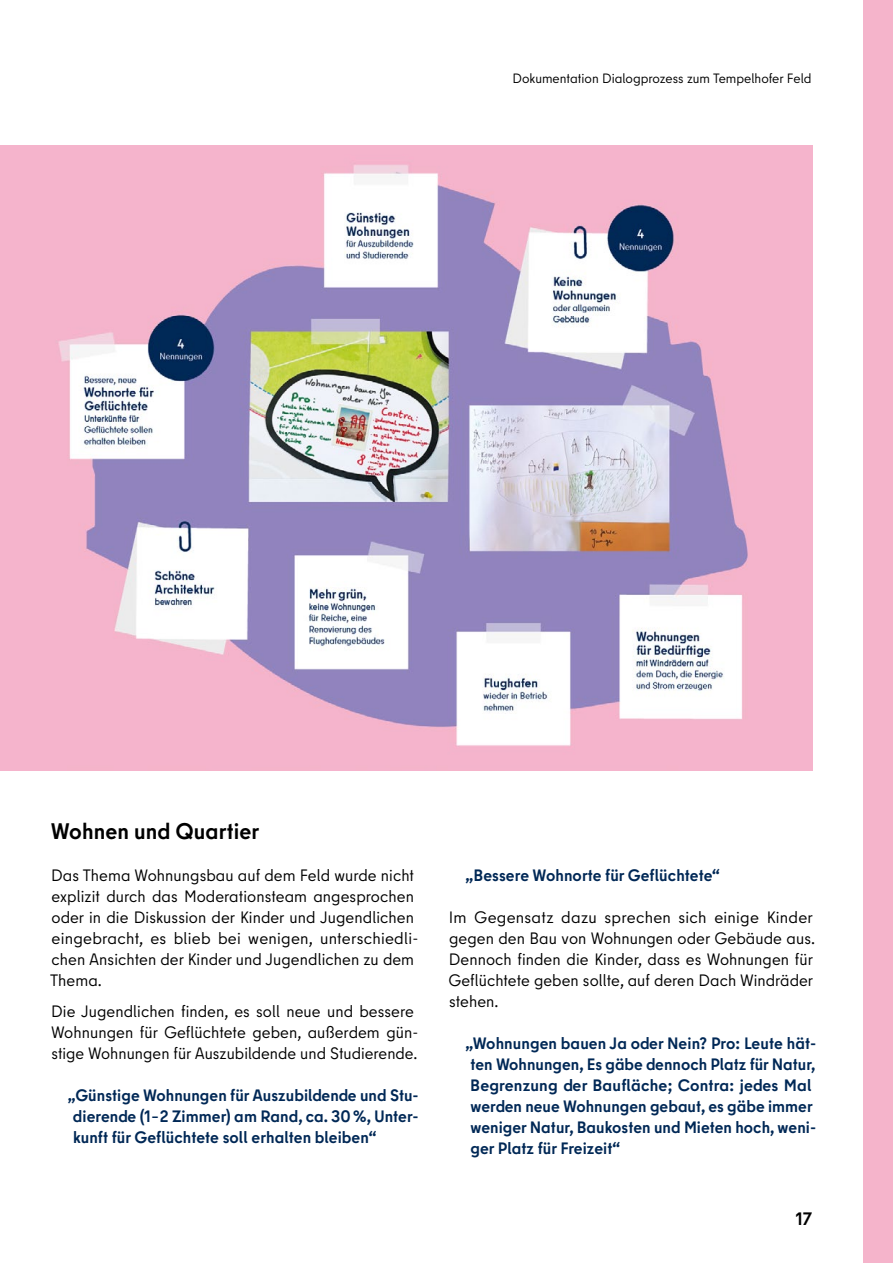
<style>
.page{position:relative;width:893px;height:1263px;background:#fff}
.page>*{position:absolute;margin:0;border:0;box-sizing:border-box;transform-origin:0 0}
.H3_Subheadline_Fließtext{font:700 22.5px "Berlin Type";letter-spacing:.005em;color:#000}
.t1{font:700 18px "Berlin Type";color:#000}
.P_Fließtext{font:16.5px/21px "Berlin Type";letter-spacing:.005em;color:#000}
.P_Zitat{font:700 16.5px/21px "Berlin Type";letter-spacing:.005em;color:#002856}
.t2{font:13.5px "Berlin Type";color:#000}
</style>
<div class="page">
<div style="left:863px;top:0;width:30px;height:1263px;background:#f5b4cb"></div>
<img style="left:0;top:146px;width:812px;height:625px">
<p class="t2" style="left:512px;top:69px;width:301px">Dokumentation Dialogprozess zum Tempelhofer Feld</p>
<h3 class="H3_Subheadline_Fließtext" style="left:51px;top:816px;width:210px">Wohnen und Quartier</h3>
<p class="P_Fließtext" style="left:50px;top:864px;width:370px">Das Thema Wohnungsbau auf dem Feld wurde nicht explizit durch das Moderationsteam angesprochen oder in die Diskussion der Kinder und Jugendlichen eingebracht, es blieb bei wenigen, unterschiedli&shy;chen Ansichten der Kinder und Jugendlichen zu dem Thema.</p>
<p class="P_Fließtext" style="left:51px;top:1001px;width:369px">Die Jugendlichen finden, es soll neue und bessere<br>Wohnungen für Geflüchtete geben, außerdem gün&shy;stige Wohnungen für Auszubildende und Studierende.</p>
<p class="P_Zitat" style="left:73px;top:1085px;width:347px;text-align:justify;text-indent:-5px">„Günstige Wohnungen für Auszubildende und Stu&shy;dierende (1–2 Zimmer) am Rand, ca. 30 %, Unter&shy;kunft für Geflüchtete soll erhalten bleiben“</p>
<p class="P_Zitat" style="left:465px;top:864px;width:256px">„Bessere Wohnorte für Geflüchtete“</p>
<p class="P_Fließtext" style="left:448px;top:906px;width:368px">Im Gegensatz dazu sprechen sich einige Kinder gegen den Bau von Wohnungen oder Gebäude aus.<br>Dennoch finden die Kinder, dass es Wohnungen für Geflüchtete geben sollte, auf deren Dach Windräder stehen.</p>
<p class="P_Zitat" style="left:465px;top:1032px;width:352px">„Wohnungen bauen Ja oder Nein? Pro: Leute hät&shy;ten Wohnungen, Es gäbe dennoch Platz für Natur, Begrenzung der Baufläche; Contra: jedes Mal werden neue Wohnungen gebaut, es gäbe immer weniger Natur, Baukosten und Mieten hoch, weni&shy;ger Platz für Freizeit“</p>
<p class="t1" style="left:796px;top:1207px;width:18px">17</p>
</div>
